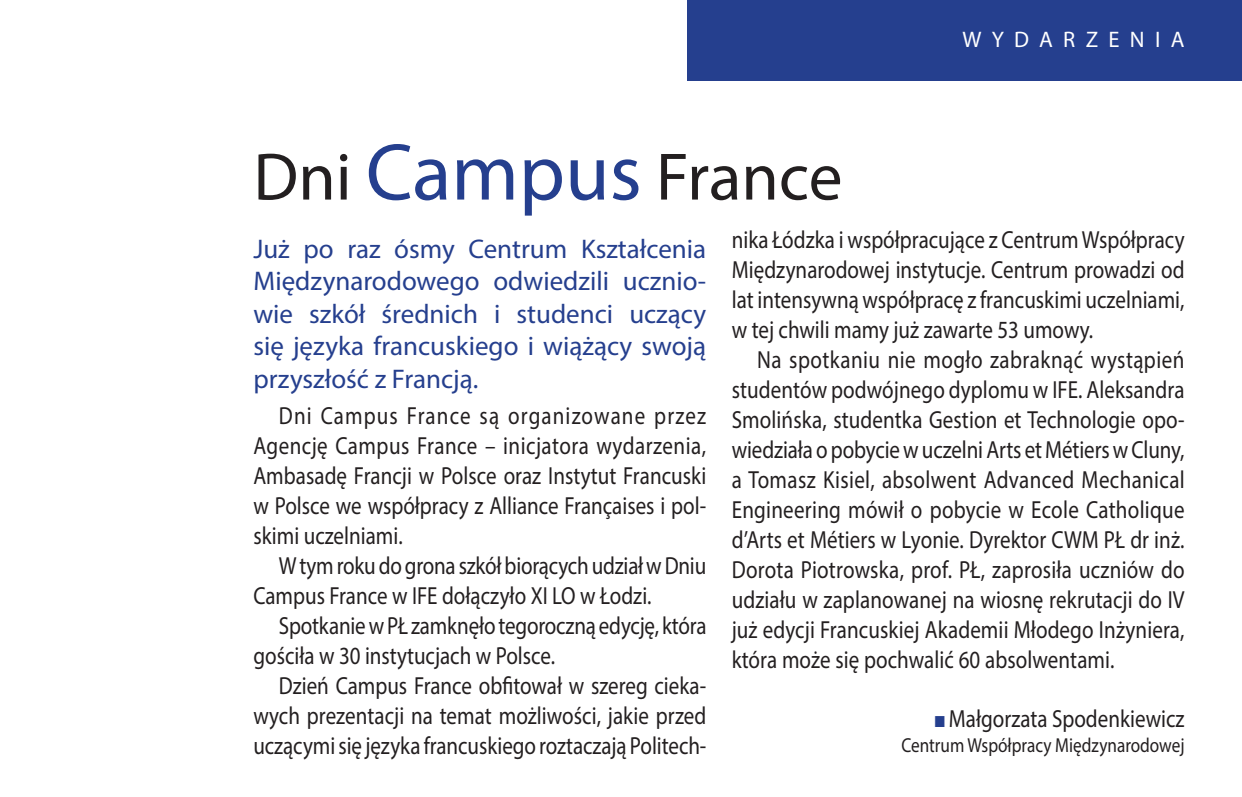
<style>
.page{position:relative;width:1242px;height:797px;background:#fff}
.page>*{position:absolute;margin:0;border:0;box-sizing:border-box;transform-origin:0 0}
.t1{font:67.5px "Myriad Pro";color:#231f20}
.t2{font:27px/32.4px "Myriad Pro";color:#253f8e;text-align:justify}
.t3{font:24.75px/29.9px "Myriad Pro";color:#231f20;text-align:justify;scale:.85 1}
.t4{font:22.5px "Myriad Pro";letter-spacing:.46em;color:#fff}
.t5{font:20.25px "Myriad Pro";color:#231f20;scale:.85 1}
.s1{font-size:81px;color:#253f8e}
.s2{font-family:"Dixieland Normal";font-size:15.75px;color:#253f8e}
</style>
<div class="page">
<div style="left:687px;top:0;width:555px;height:81px;background:#253f8e"></div>
<h1 class="t1" style="left:253px;top:135px;width:591px">Dni <span class="s1">Campus</span> France</h1>
<p class="t4" style="left:962px;top:26px;width:224px">WYDARZENIA</p>
<p class="t2" style="left:253px;top:232px;width:454px">Już po raz ósmy Centrum Kształcenia Międzynarodowego odwiedzili ucznio&shy;wie szkół średnich i studenci uczący się języka francuskiego i wiążący swoją przyszłość z Francją.</p>
<p class="t3" style="left:253px;top:400px;width:535px;text-indent:26px">Dni Campus France są organizowane przez Agencję Campus France – inicjatora wydarzenia, Ambasadę Francji w Polsce oraz Instytut Francuski w Polsce we współpracy z Alliance Françaises i pol&shy;skimi uczelniami.</p>
<p class="t3" style="left:253px;top:550px;width:534px;text-indent:26px">W tym roku do grona szkół biorących udział w Dniu<br>Campus France w IFE dołączyło XI LO w Łodzi.</p>
<p class="t3" style="left:253px;top:609px;width:535px;text-indent:26px">Spotkanie w PŁ zamknęło tegoroczną edycję, która gościła w 30 instytucjach w Polsce.</p>
<p class="t3" style="left:253px;top:669px;width:535px;text-indent:26px">Dzień Campus France obfitował w szereg cieka&shy;wych prezentacji na temat możliwości, jakie przed uczącymi się języka francuskiego roztaczają Politech-</p>
<p class="t3" style="left:732px;top:224px;width:534px">nika Łódzka i współpracujące z Centrum Współpracy Międzynarodowej instytucje. Centrum prowadzi od lat intensywną współpracę z francuskimi uczelniami, w tej chwili mamy już zawarte 53 umowy.</p>
<p class="t3" style="left:732px;top:344px;width:534px;text-indent:26px">Na spotkaniu nie mogło zabraknąć wystąpień studentów podwójnego dyplomu w IFE. Aleksandra Smolińska, studentka Gestion et Technologie opo&shy;wiedziała o pobycie w uczelni Arts et Métiers w Cluny, a Tomasz Kisiel, absolwent Advanced Mechanical Engineering mówił o pobycie w Ecole Catholique d’Arts et Métiers w Lyonie. Dyrektor CWM PŁ dr inż.<br>Dorota Piotrowska, prof. PŁ, zaprosiła uczniów do udziału w zaplanowanej na wiosnę rekrutacji do IV już edycji Francuskiej Akademii Młodego Inżyniera, która może się pochwalić 60 absolwentami.</p>
<p class="t3" style="left:935px;top:702px;width:295px"><span class="s2">n</span> Małgorzata Spodenkiewicz</p>
<p class="t5" style="left:901px;top:732px;width:335px">Centrum Współpracy Międzynarodowej</p>
</div>
